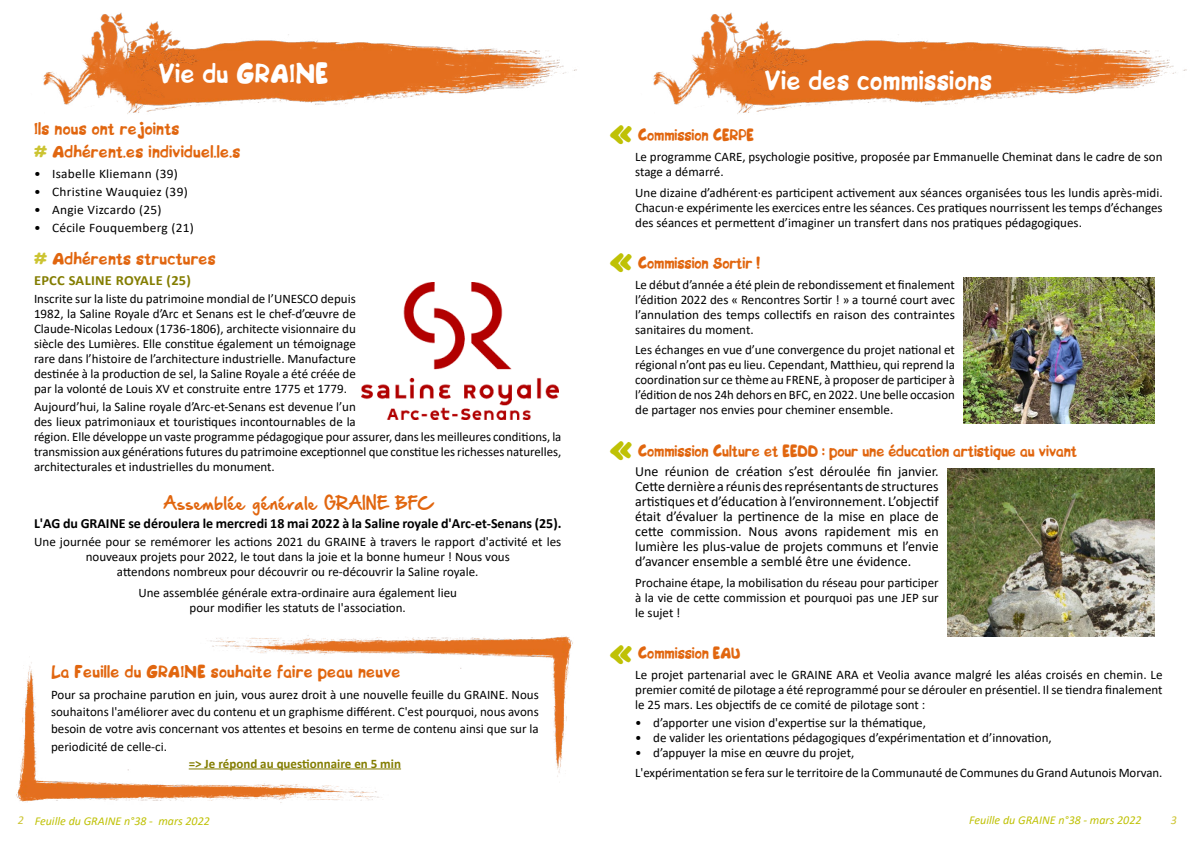
<style>
.page{position:relative;width:1191px;height:842px;background:#fff}
.page>*{position:absolute;margin:0;border:0;box-sizing:border-box;transform-origin:0 0}
.t1{font:42.6px "BIP";color:#bfc105}
.t2{font:24px "BIP";letter-spacing:.02em;color:#fff}
.t3{font:15px/23.5px "BIP";letter-spacing:.02em;color:#e1660f}
.t4{font:15px "Hand Of Sean Demo";color:#e1660f}
.t5{font:14px/15px "Calibri";color:#000;text-align:justify}
.t6{font:14px "BIP";color:#e1660f}
.t7{font:700 14px "Calibri";color:#000}
.t8{font:700 14px "Calibri";letter-spacing:.02em;color:#837d00}
.t9{font:13px/15px "Calibri";color:#000;text-align:justify}
.t10{font:13px "Calibri";letter-spacing:.02em;color:#000}
.t11{font:700 13px "Calibri";color:#837d00}
.t12{font:italic 12px "Calibri";color:#bfc105}
.t13{font:italic 12px "Calibri";color:#ccc432}
.s1{color:#ccc432}
</style>
<div class="page">
<img style="left:200px;top:40px;width:377px;height:65px">
<img style="left:43px;top:12px;width:157px;height:102px">
<img style="left:809px;top:40px;width:378px;height:65px">
<img style="left:653px;top:12px;width:156px;height:102px">
<img style="left:210px;top:635px;width:363px;height:142px">
<img style="left:16px;top:656px;width:387px;height:147px">
<hr style="left:189px;top:768px;width:212px;height:1px;background:#837d00">
<img style="left:947px;top:468px;width:207px;height:168px">
<img style="left:963px;top:277px;width:191px;height:146px">
<img style="left:361px;top:283px;width:197px;height:136px">
<h2 class="t2" style="left:159px;top:55px;width:171px">Vie du GRAINE</h2>
<h2 class="t2" style="left:765px;top:62px;width:229px">Vie des commissions</h2>
<p class="t3" style="left:34px;top:116px;width:208px">Ils nous ont rejoints<br><span class="s1">#</span> Adhérent.es individuel.le.s</p>
<p class="t10" style="left:34px;top:165px;width:145px">• Isabelle Kliemann (39)</p>
<p class="t10" style="left:34px;top:183px;width:155px">• Christine Wauquiez (39)</p>
<p class="t10" style="left:34px;top:200px;width:129px">• Angie Vizcardo (25)</p>
<p class="t10" style="left:34px;top:218px;width:161px">• Cécile Fouquemberg (21)</p>
<p class="t3" style="left:34px;top:247px;width:183px"><span class="s1">#</span> Adhérents structures</p>
<p class="t8" style="left:34px;top:271px;width:158px">EPCC SALINE ROYALE (25)</p>
<p class="t9" style="left:34px;top:291px;width:323px">Inscrite sur la liste du patrimoine mondial de l’UNESCO depuis 1982, la Saline Royale d’Arc et Senans est le chef-d’œuvre de Claude-Nicolas Ledoux (1736-1806), architecte visionnaire du siècle des Lumières. Elle constitue également un témoignage rare dans l’histoire de l’architecture industrielle. Manufacture destinée à la production de sel, la Saline Royale a été créée de par la volonté de Louis XV et construite entre 1775 et 1779.</p>
<p class="t9" style="left:34px;top:399px;width:529px;text-align:left">Aujourd’hui, la Saline royale d’Arc-et-Senans est devenue l’un<br>des lieux patrimoniaux et touristiques incontournables de la<br>région. Elle développe un vaste programme pédagogique pour assurer, dans les meilleures conditions, la transmission aux générations futures du patrimoine exceptionnel que constitue les richesses naturelles, architecturales et industrielles du monument.</p>
<p class="t4" style="left:163px;top:496px;width:270px">Assemblée générale GRAINE BFC</p>
<p class="t7" style="left:34px;top:514px;width:529px">L'AG du GRAINE se déroulera le mercredi 18 mai 2022 à la Saline royale d'Arc-et-Senans (25).</p>
<p class="t9" style="left:34px;top:534px;width:529px;text-align:center">Une journée pour se remémorer les actions 2021 du GRAINE à travers le rapport d'activité et les nouveaux projets pour 2022, le tout dans la joie et la bonne humeur ! Nous vous<br>attendons nombreux pour découvrir ou re-découvrir la Saline royale.</p>
<p class="t9" style="left:138px;top:584px;width:320px;text-align:center">Une assemblée générale extra-ordinaire aura également lieu pour modifier les statuts de l'association.</p>
<p class="t3" style="left:51px;top:659px;width:351px">La Feuille du GRAINE souhaite faire peau neuve</p>
<p class="t9" style="left:51px;top:686px;width:489px;line-height:17px">Pour sa prochaine parution en juin, vous aurez droit à une nouvelle feuille du GRAINE. Nous souhaitons l'améliorer avec du contenu et un graphisme différent. C'est pourquoi, nous avons besoin de votre avis concernant vos attentes et besoins en terme de contenu ainsi que sur la periodicité de celle-ci.</p>
<p class="t11" style="left:189px;top:754px;width:214px">=&gt; Je répond au questionnaire en 5 min</p>
<h1 class="t1" style="left:609px;top:100px;width:24px">«</h1>
<p class="t6" style="left:638px;top:124px;width:118px">Commission CERPE</p>
<p class="t9" style="left:635px;top:149px;width:529px">Le programme CARE, psychologie positive, proposée par Emmanuelle Cheminat dans le cadre de son stage a démarré.</p>
<p class="t9" style="left:635px;top:184px;width:529px">Une dizaine d’adhérent·es participent activement aux séances organisées tous les lundis après-midi.<br>Chacun·e expérimente les exercices entre les séances. Ces pratiques nourrissent les temps d’échanges des séances et permettent d’imaginer un transfert dans nos pratiques pédagogiques.</p>
<p class="t6" style="left:638px;top:252px;width:124px">Commission Sortir !</p>
<p class="t9" style="left:635px;top:276px;width:321px">Le début d’année a été plein de rebondissement et finalement l’édition 2022 des « Rencontres Sortir ! » a tourné court avec l’annulation des temps collectifs en raison des contraintes sanitaires du moment.</p>
<p class="t9" style="left:635px;top:342px;width:321px">Les échanges en vue d’une convergence du projet national et régional n’ont pas eu lieu. Cependant, Matthieu, qui reprend la coordination sur ce thème au FRENE, à proposer de participer à l’édition de nos 24h dehors en BFC, en 2022. Une belle occasion de partager nos envies pour cheminer ensemble.</p>
<p class="t6" style="left:638px;top:440px;width:441px">Commission Culture et EEDD : pour une éducation artistique au vivant</p>
<p class="t5" style="left:635px;top:464px;width:305px">Une réunion de création s’est déroulée fin janvier.<br>Cette dernière a réunis des représentants de structures artistiques et d’éducation à l’environnement. L’objectif était d’évaluer la pertinence de la mise en place de cette commission. Nous avons rapidement mis en lumière les plus-value de projets communs et l’envie d’avancer ensemble a semblé être une évidence.</p>
<p class="t9" style="left:635px;top:575px;width:305px">Prochaine étape, la mobilisation du réseau pour participer à la vie de cette commission et pourquoi pas une JEP sur le sujet !</p>
<p class="t6" style="left:638px;top:642px;width:105px">Commission EAU</p>
<p class="t9" style="left:635px;top:667px;width:529px">Le projet partenarial avec le GRAINE ARA et Veolia avance malgré les aléas croisés en chemin. Le premier comité de pilotage a été reprogrammé pour se dérouler en présentiel. Il se tiendra finalement le 25 mars. Les objectifs de ce comité de pilotage sont :</p>
<p class="t9" style="left:635px;top:715px;width:292px">• d’apporter une vision d'expertise sur la thématique,</p>
<p class="t9" style="left:635px;top:730px;width:418px">• de valider les orientations pédagogiques d’expérimentation et d’innovation,</p>
<p class="t9" style="left:635px;top:742px;width:529px;line-height:20.7px">• d’appuyer la mise en œuvre du projet,<br>L'expérimentation se fera sur le territoire de la Communauté de Communes du Grand Autunois Morvan.</p>
<h1 class="t1" style="left:609px;top:228px;width:24px">«</h1>
<h1 class="t1" style="left:609px;top:416px;width:24px">«</h1>
<h1 class="t1" style="left:610px;top:620px;width:24px">«</h1>
<p class="t12" style="left:18px;top:812px;width:194px"><span class="s1">2</span> Feuille du GRAINE n°38 - mars 2022</p>
<p class="t12" style="left:969px;top:812px;width:174px">Feuille du GRAINE n°38 - mars 2022</p>
<p class="t13" style="left:1170px;top:812px;width:8px">3</p>
</div>
